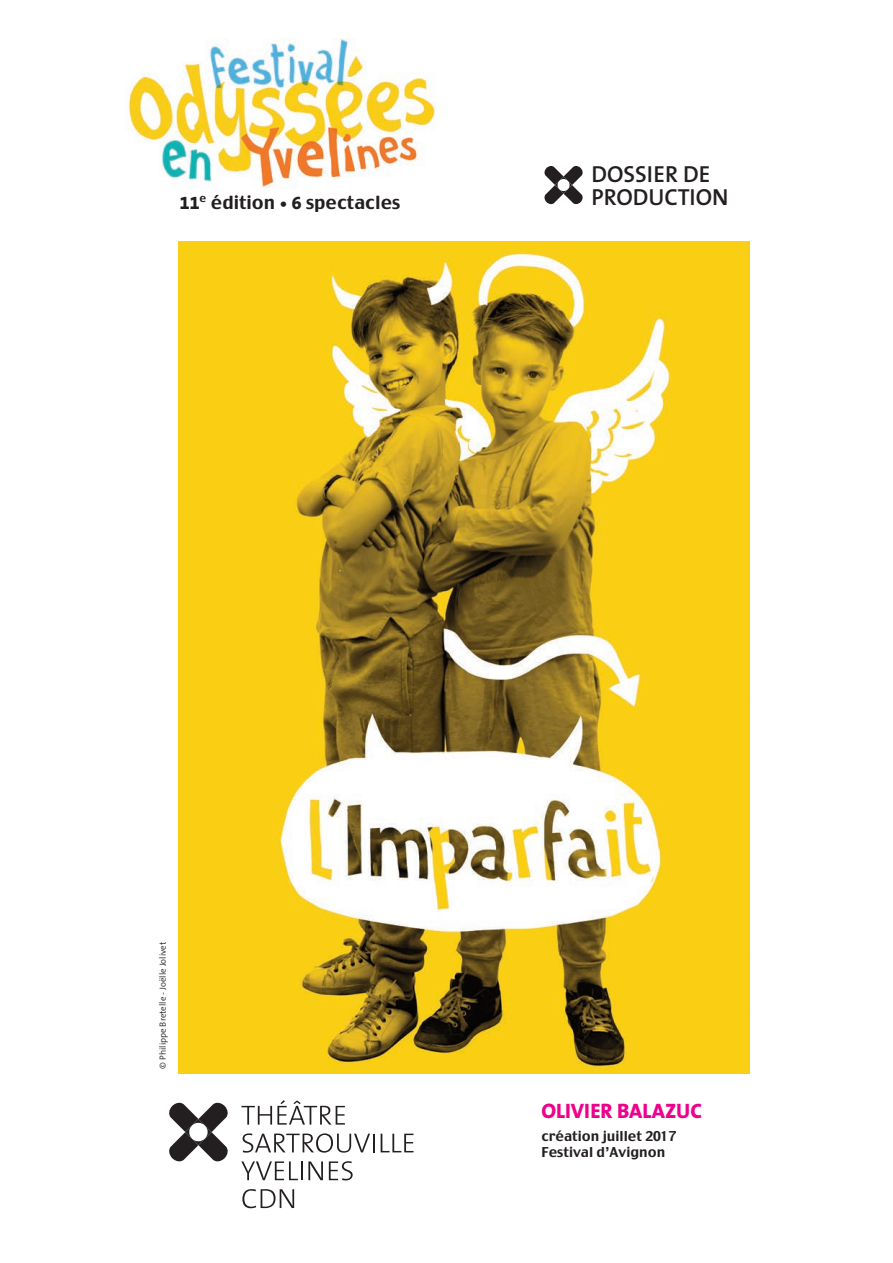
<style>
.page{position:relative;width:893px;height:1263px;background:#fff}
.page>*{position:absolute;margin:0;border:0;box-sizing:border-box;transform-origin:0 0}
.t1{font:600 23.25px "The Mix";color:#231f20}
.t2{font:800 21px "The Mix";color:#ed028c}
.t3{font:18px "Charcoal";color:#231f20}
.t4{font:13.5px/16.5px "Charcoal";color:#231f20}
.t5{font:300 9px "The Sans";color:#231f20}
.s1{font-family:"The Mix Extra Bold Expert"}
.s2{font-size:12.9px}
</style>
<div class="page">
<svg style="left:169px;top:1103px;width:59px;height:58px"></svg>
<svg style="left:241px;top:1100px;width:104px;height:24px"></svg>
<svg style="left:243px;top:1133px;width:132px;height:19px"></svg>
<svg style="left:381px;top:1134px;width:32px;height:18px"></svg>
<svg style="left:241px;top:1161px;width:82px;height:19px"></svg>
<svg style="left:329px;top:1161px;width:24px;height:19px"></svg>
<svg style="left:242px;top:1189px;width:52px;height:19px"></svg>
<svg style="left:544px;top:166px;width:39px;height:38px"></svg>
<img style="left:178px;top:242px;width:571px;height:832px">
<img style="left:128px;top:38px;width:308px;height:150px">
<h1 class="t1" style="left:591px;top:166px;width:121px">DOSSIER DE</h1>
<h3 class="t3" style="left:180px;top:192px;width:222px"><span class="s1">11</span><sup>e</sup> édition <span class="s2">•</span> <span class="s1">6</span> spectacles</h3>
<h1 class="t1" style="left:591px;top:190px;width:139px">PRODUCTION</h1>
<p class="t5" style="left:160px;top:1068px;width:128px;rotate:-90deg">© Philippe Bretelle - Joëlle Jolivet</p>
<h2 class="t2" style="left:541px;top:1104px;width:162px">OLIVIER BALAZUC</h2>
<p class="t4" style="left:541px;top:1127px;width:137px">création juillet 2017<br>Festival d’Avignon</p>
</div>
